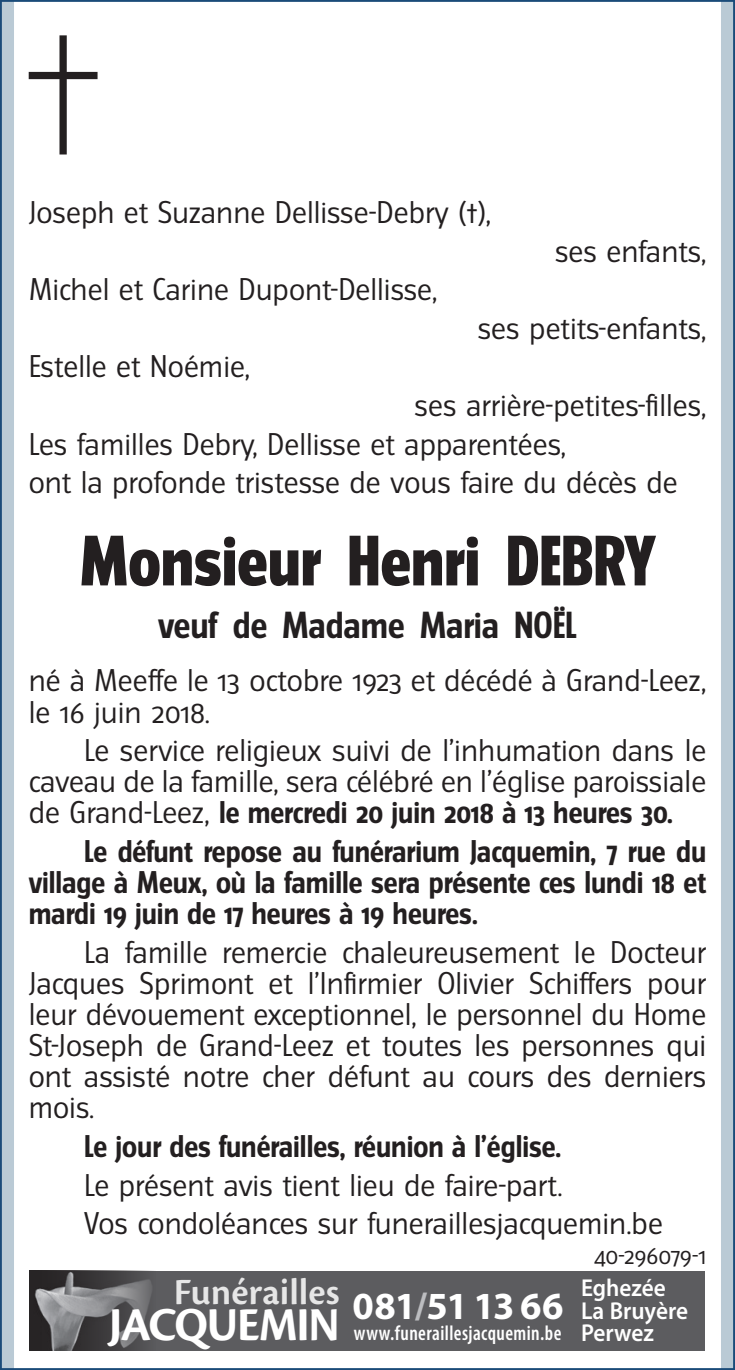
<style>
.page{position:relative;width:735px;height:1370px;background:#fff}
.page>*{position:absolute;margin:0;border:0;box-sizing:border-box;transform-origin:0 0}
.t1{font:800 63.7px "Turmino";color:#231f20}
.t2{font:700 49px "Cronos Pro";letter-spacing:-.03em;color:#fff;scale:.96 1}
.t3{font:600 38.5px "Cronos Pro";color:#fff}
.t4{font:700 33.6px "Turmino";color:#231f20}
.t5{font:28px/31.2px "Turmino";color:#231f20}
.t6{font:700 28px/31.2px "Turmino";color:#231f20;text-align:justify}
.t7{font:600 24.5px/22.8px "Myriad Pro";color:#fff;scale:.95 1}
.t8{font:22.4px "Turmino";letter-spacing:-.005em;color:#231f20}
.t9{font:600 condensed 21px "Myriad Pro";letter-spacing:.02em;color:#fff;scale:.94 1}
.s1{font-weight:700}
</style>
<div class="page">
<svg style="left:0;top:0;width:14px;height:1369px;background:#a2b7c7"></svg>
<div style="left:720px;top:0;width:14px;height:1369px;background:#bacad5"></div>
<svg style="left:29px;top:35px;width:68px;height:119px"></svg>
<div style="left:30px;top:1270px;width:674px;height:79px;background:#5c5c5f"></div>
<img style="left:30px;top:1270px;width:125px;height:79px">
<p class="t5" style="left:29px;top:197px;width:463px">Joseph et Suzanne Dellisse-Debry (†),</p>
<p class="t5" style="left:29px;top:274px;width:410px">Michel et Carine Dupont-Dellisse,</p>
<p class="t5" style="left:554px;top:235px;width:153px">ses enfants,</p>
<p class="t5" style="left:477px;top:312px;width:230px">ses petits-enfants,</p>
<p class="t5" style="left:29px;top:351px;width:223px">Estelle et Noémie,</p>
<p class="t5" style="left:29px;top:386px;width:678px;line-height:38.5px;text-indent:385px">ses arrière-petites-filles,<br>Les familles Debry, Dellisse et apparentées,<br>ont la profonde tristesse de vous faire du décès de</p>
<h1 class="t1" style="left:80px;top:522px;width:577px">Monsieur Henri DEBRY</h1>
<p class="t4" style="left:158px;top:605px;width:420px">veuf de Madame Maria NOËL</p>
<p class="t5" style="left:29px;top:665px;width:678px">né à Meeffe le 13 octobre 1923 et décédé à Grand-Leez, le 16 juin 2018.</p>
<p class="t5" style="left:29px;top:734px;width:678px;text-align:justify;text-indent:55px">Le service religieux suivi de l’inhumation dans le caveau de la famille, sera célébré en l’église paroissiale de Grand-Leez, <span class="s1">le mercredi 20 juin 2018 à 13 heures 30.</span></p>
<p class="t6" style="left:29px;top:835px;width:678px;text-indent:55px">Le défunt repose au funérarium Jacquemin, 7 rue du village à Meux, où la famille sera présente ces lundi 18 et mardi 19 juin de 17 heures à 19 heures.</p>
<p class="t5" style="left:29px;top:936px;width:678px;text-align:justify;text-indent:55px">La famille remercie chaleureusement le Docteur Jacques Sprimont et l’Infirmier Olivier Schiffers pour leur dévouement exceptionnel, le personnel du Home St-Joseph de Grand-Leez et toutes les personnes qui ont assisté notre cher défunt au cours des derniers mois.</p>
<p class="t6" style="left:84px;top:1130px;width:478px">Le jour des funérailles, réunion à l’église.</p>
<p class="t5" style="left:84px;top:1165px;width:580px;line-height:38.5px">Le présent avis tient lieu de faire-part.<br>Vos condoléances sur funeraillesjacquemin.be</p>
<p class="t8" style="left:593px;top:1241px;width:114px">40‑296079‑1</p>
<h3 class="t3" style="left:173px;top:1269px;width:167px">Funérailles</h3>
<p class="t7" style="left:580px;top:1275px;width:114px">Eghezée<br>La Bruyère<br>Perwez</p>
<h2 class="t2" style="left:109px;top:1296px;width:474px">JACQUEMIN <sup>081</sup><sup>/</sup><sup>51</sup> <sup>13</sup> <sup>66</sup></h2>
<p class="t9" style="left:353px;top:1321px;width:222px">www.funeraillesjacquemin.be</p>
</div>
